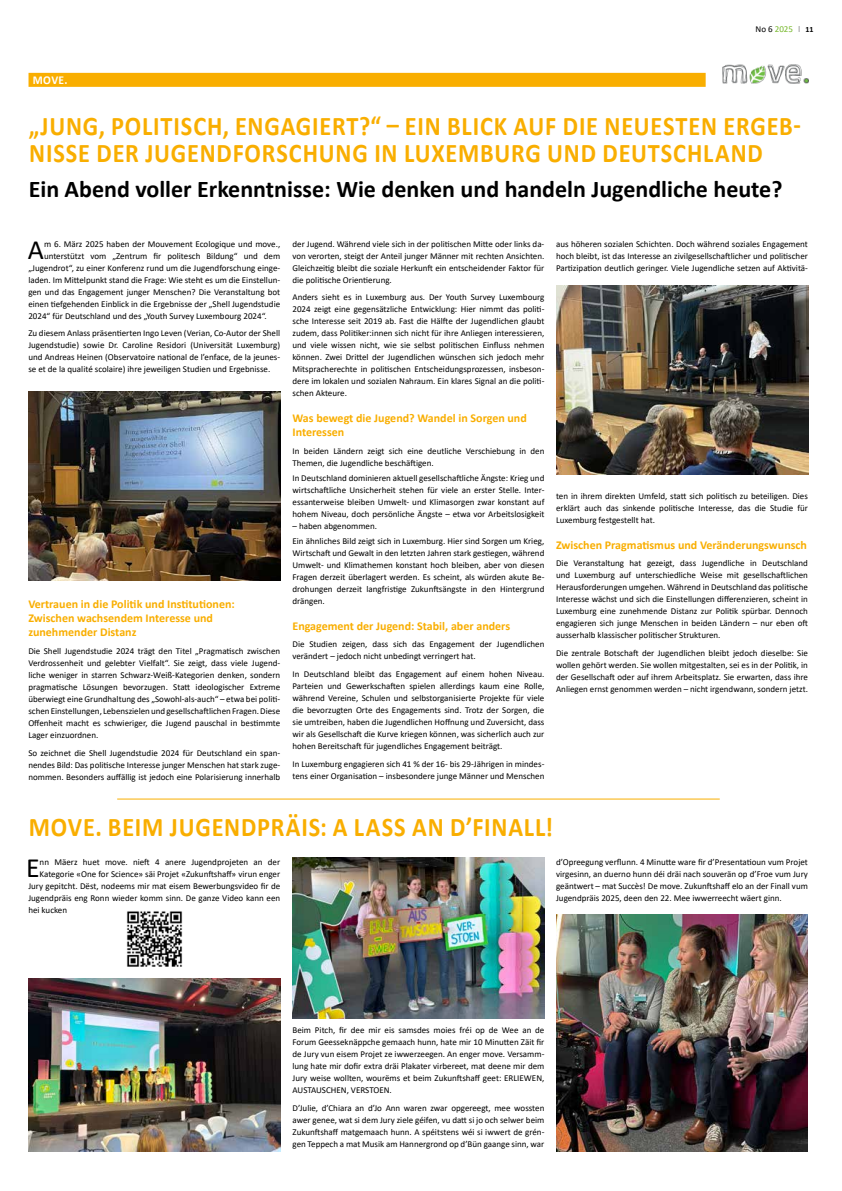
<style>
.page{position:relative;width:842px;height:1191px;background:#fff}
.page>*{position:absolute;margin:0;border:0;box-sizing:border-box;transform-origin:0 0}
.t1{font:27.9px "Calibri";color:#000}
.t2{font:700 27px/27px "Calibri";letter-spacing:.035em;color:#f9ae00;scale:.9 1}
.t3{font:700 24px "Calibri";color:#000}
.t4{font:700 12px/14px "Calibri";color:#f9ae00}
.t5{font:700 12px "Calibri";color:#fff;scale:.96 1}
.t6{font:9px/12px "Calibri";color:#000;text-align:justify}
.t7{font:9px "Calibri";color:#76b82a}
.s1{color:#000}
.s2{font-size:12.8px;color:#000}
.s3{font-weight:700;font-size:8px;color:#000}
</style>
<div class="page">
<div style="left:29px;top:73px;width:677px;height:14px;background:#f9ae00"></div>
<img style="left:722px;top:64px;width:86px;height:19px">
<img style="left:28px;top:392px;width:252px;height:189px">
<img style="left:556px;top:285px;width:252px;height:189px">
<img style="left:126px;top:911px;width:57px;height:56px">
<img style="left:28px;top:979px;width:252px;height:172px">
<img style="left:292px;top:857px;width:252px;height:161px">
<img style="left:556px;top:914px;width:252px;height:237px">
<hr style="left:117px;top:798px;width:603px;height:1px;background:#f9ae00">
<p class="t7" style="left:755px;top:22px;width:60px"><span class="s1">No 6</span> 2025 <span class="s2">ı</span> <span class="s3">11</span></p>
<h3 class="t5" style="left:33px;top:72px;width:38px">MOVE.</h3>
<h2 class="t2" style="left:29px;top:112px;width:859px">„JUNG, POLITISCH, ENGAGIERT?“ – EIN BLICK AUF DIE NEUESTEN ERGEB-<br>NISSE DER JUGENDFORSCHUNG IN LUXEMBURG UND DEUTSCHLAND</h2>
<h3 class="t3" style="left:29px;top:172px;width:755px">Ein Abend voller Erkenntnisse: Wie denken und handeln Jugendliche heute?</h3>
<h1 class="t1" style="left:28px;top:230px;width:18px">A</h1>
<p class="t6" style="left:44px;top:237px;width:238px">m 6. März 2025 haben der Mouvement Ecologique und move.,</p>
<p class="t6" style="left:556px;top:237px;width:253px">aus höheren sozialen Schichten. Doch während soziales Engagement hoch bleibt, ist das Interesse an zivilgesellschaftlicher und politischer Partizipation deutlich geringer. Viele Jugendliche setzen auf Aktivitä-</p>
<p class="t6" style="left:292px;top:237px;width:253px">der Jugend. Während viele sich in der politischen Mitte oder links da&shy;von verorten, steigt der Anteil junger Männer mit rechten Ansichten.<br>Gleichzeitig bleibt die soziale Herkunft ein entscheidender Faktor für die politische Orientierung.</p>
<p class="t6" style="left:292px;top:291px;width:253px">Anders sieht es in Luxemburg aus. Der Youth Survey Luxembourg 2024 zeigt eine gegensätzliche Entwicklung: Hier nimmt das politi&shy;sche Interesse seit 2019 ab. Fast die Hälfte der Jugendlichen glaubt zudem, dass Politiker:innen sich nicht für ihre Anliegen interessieren, und viele wissen nicht, wie sie selbst politischen Einfluss nehmen können. Zwei Drittel der Jugendlichen wünschen sich jedoch mehr Mitspracherechte in politischen Entscheidungsprozessen, insbeson&shy;dere im lokalen und sozialen Nahraum. Ein klares Signal an die politi&shy;schen Akteure.</p>
<h3 class="t4" style="left:292px;top:411px;width:236px">Was bewegt die Jugend? Wandel in Sorgen und<br>Interessen</h3>
<p class="t6" style="left:292px;top:445px;width:253px">In beiden Ländern zeigt sich eine deutliche Verschiebung in den<br>Themen, die Jugendliche beschäftigen.</p>
<p class="t6" style="left:292px;top:472px;width:253px">In Deutschland dominieren aktuell gesellschaftliche Ängste: Krieg und wirtschaftliche Unsicherheit stehen für viele an erster Stelle. Inter&shy;essanterweise bleiben Umwelt- und Klimasorgen zwar konstant auf hohem Niveau, doch persönliche Ängste – etwa vor Arbeitslosigkeit</p>
<p class="t6" style="left:292px;top:518px;width:253px;line-height:14.8px">– haben abgenommen.<br>Ein ähnliches Bild zeigt sich in Luxemburg. Hier sind Sorgen um Krieg,</p>
<p class="t6" style="left:292px;top:546px;width:253px">Wirtschaft und Gewalt in den letzten Jahren stark gestiegen, während Umwelt- und Klimathemen konstant hoch bleiben, aber von diesen Fragen derzeit überlagert werden. Es scheint, als würden akute Be&shy;drohungen derzeit langfristige Zukunftsängste in den Hintergrund drängen.</p>
<h3 class="t4" style="left:292px;top:618px;width:219px">Engagement der Jugend: Stabil, aber anders</h3>
<p class="t6" style="left:292px;top:638px;width:253px">Die Studien zeigen, dass sich das Engagement der Jugendlichen verändert – jedoch nicht unbedingt verringert hat.</p>
<p class="t6" style="left:292px;top:668px;width:253px">In Deutschland bleibt das Engagement auf einem hohen Niveau.<br>Parteien und Gewerkschaften spielen allerdings kaum eine Rolle, während Vereine, Schulen und selbstorganisierte Projekte für viele die bevorzugten Orte des Engagements sind. Trotz der Sorgen, die sie umtreiben, haben die Jugendlichen Hoffnung und Zuversicht, dass wir als Gesellschaft die Kurve kriegen können, was sicherlich auch zur hohen Bereitschaft für jugendliches Engagement beiträgt.</p>
<p class="t6" style="left:292px;top:757px;width:253px">In Luxemburg engagieren sich 41 % der 16- bis 29-Jährigen in mindes&shy;tens einer Organisation – insbesondere junge Männer und Menschen</p>
<p class="t6" style="left:44px;top:249px;width:238px">unterstützt vom „Zentrum fir politesch Bildung“ und dem</p>
<p class="t6" style="left:28px;top:261px;width:253px">„Jugendrot“, zu einer Konferenz rund um die Jugendforschung einge-</p>
<p class="t6" style="left:28px;top:273px;width:253px">laden. Im Mittelpunkt stand die Frage: Wie steht es um die Einstellun-</p>
<p class="t6" style="left:28px;top:285px;width:253px">gen und das Engagement junger Menschen? Die Veranstaltung bot</p>
<p class="t6" style="left:28px;top:297px;width:253px">einen tiefgehenden Einblick in die Ergebnisse der „Shell Jugendstudie</p>
<p class="t6" style="left:28px;top:309px;width:240px">2024“ für Deutschland und des „Youth Survey Luxembourg 2024“.</p>
<p class="t6" style="left:28px;top:327px;width:253px">Zu diesem Anlass präsentierten Ingo Leven (Verian, Co-Autor der Shell Jugendstudie) sowie Dr. Caroline Residori (Universität Luxemburg) und Andreas Heinen (Observatoire national de l’enface, de la jeunes&shy;se et de la qualité scolaire) ihre jeweiligen Studien und Ergebnisse.</p>
<p class="t6" style="left:556px;top:489px;width:253px">ten in ihrem direkten Umfeld, statt sich politisch zu beteiligen. Dies erklärt auch das sinkende politische Interesse, das die Studie für Luxemburg festgestellt hat.</p>
<h3 class="t4" style="left:556px;top:537px;width:252px">Zwischen Pragmatismus und Veränderungswunsch</h3>
<p class="t6" style="left:556px;top:557px;width:253px">Die Veranstaltung hat gezeigt, dass Jugendliche in Deutschland und Luxemburg auf unterschiedliche Weise mit gesellschaftlichen Herausforderungen umgehen. Während in Deutschland das politische Interesse wächst und sich die Einstellungen differenzieren, scheint in Luxemburg eine zunehmende Distanz zur Politik spürbar. Dennoch engagieren sich junge Menschen in beiden Ländern – nur eben oft ausserhalb klassischer politischer Strukturen.</p>
<p class="t6" style="left:556px;top:647px;width:253px">Die zentrale Botschaft der Jugendlichen bleibt jedoch dieselbe: Sie wollen gehört werden. Sie wollen mitgestalten, sei es in der Politik, in der Gesellschaft oder auf ihrem Arbeitsplatz. Sie erwarten, dass ihre Anliegen ernst genommen werden – nicht irgendwann, sondern jetzt.</p>
<h3 class="t4" style="left:28px;top:597px;width:208px">Vertrauen in die Politik und Institutionen:<br>Zwischen wachsendem Interesse und zunehmender Distanz</h3>
<p class="t6" style="left:28px;top:645px;width:253px">Die Shell Jugendstudie 2024 trägt den Titel „Pragmatisch zwischen Verdrossenheit und gelebter Vielfalt“. Sie zeigt, dass viele Jugend&shy;liche weniger in starren Schwarz-Weiß-Kategorien denken, sondern pragmatische Lösungen bevorzugen. Statt ideologischer Extreme überwiegt eine Grundhaltung des „Sowohl-als-auch“ – etwa bei politi&shy;schen Einstellungen, Lebenszielen und gesellschaftlichen Fragen. Diese Offenheit macht es schwieriger, die Jugend pauschal in bestimmte Lager einzuordnen.</p>
<p class="t6" style="left:28px;top:746px;width:253px">So zeichnet die Shell Jugendstudie 2024 für Deutschland ein span&shy;nendes Bild: Das politische Interesse junger Menschen hat stark zuge&shy;nommen. Besonders auffällig ist jedoch eine Polarisierung innerhalb</p>
<h2 class="t2" style="left:29px;top:813px;width:584px">MOVE. BEIM JUGENDPRÄIS: A LASS AN D’FINALL!</h2>
<h1 class="t1" style="left:26px;top:848px;width:15px">E</h1>
<p class="t6" style="left:40px;top:855px;width:242px">nn Mäerz huet move. nieft 4 anere Jugendprojeten an der</p>
<p class="t6" style="left:556px;top:855px;width:253px">d’Opreegung verflunn. 4 Minutte ware fir d’Presentatioun vum Projet virgesinn, an duerno hunn déi dräi nach souverän op d’Froe vum Jury geäntwert – mat Succès! De move. Zukunftshaff elo an der Finall vum Jugendpräis 2025, deen den 22. Mee iwwerreecht wäert ginn.</p>
<p class="t6" style="left:40px;top:867px;width:242px">Kategorie «One for Science» säi Projet «Zukunftshaff» virun enger</p>
<p class="t6" style="left:28px;top:879px;width:253px">Jury gepitcht. Dëst, nodeems mir mat eisem Bewerbungsvideo fir de</p>
<p class="t6" style="left:28px;top:891px;width:253px">Jugendpräis eng Ronn wieder komm sinn. De ganze Video kann een</p>
<p class="t6" style="left:28px;top:903px;width:40px">hei kucken</p>
<p class="t6" style="left:292px;top:1024px;width:253px">Beim Pitch, fir dee mir eis samsdes moies fréi op de Wee an de Forum Geesseknäppche gemaach hunn, hate mir 10 Minutten Zäit fir de Jury vun eisem Projet ze iwwerzeegen. An enger move. Versamm&shy;lung hate mir dofir extra dräi Plakater virbereet, mat deene mir dem Jury weise wollten, wourëms et beim Zukunftshaff geet: ERLIEWEN, AUSTAUSCHEN, VERSTOEN.</p>
<p class="t6" style="left:292px;top:1101px;width:253px">D’Julie, d’Chiara an d’Jo Ann waren zwar opgereegt, mee wossten awer genee, wat si dem Jury ziele géifen, vu datt si jo och selwer beim Zukunftshaff matgemaach hunn. A spéitstens wéi si iwwert de grén&shy;gen Teppech a mat Musik am Hannergrond op d’Bün gaange sinn, war</p>
</div>
